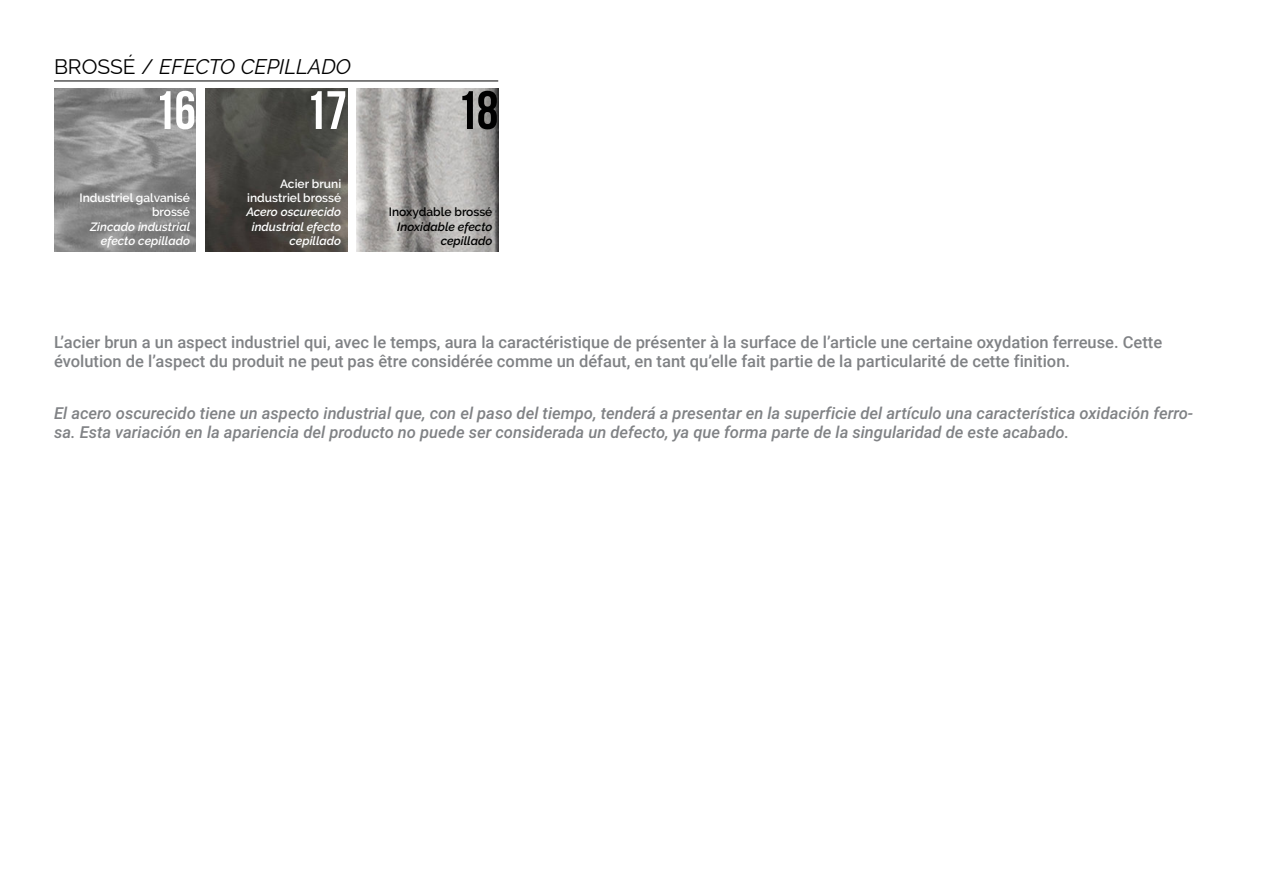
<style>
.page{position:relative;width:1263px;height:893px;background:#fff}
.page>*{position:absolute;margin:0;border:0;box-sizing:border-box;transform-origin:0 0}
.t1{font:700 54px "Bebas Neue";color:#fff}
.t2{font:700 54px "Bebas Neue";color:#000}
.t3{font:italic 21px "Raleway";color:#000}
.t4{font:italic 500 16.5px/19.8px "Roboto";color:#808285}
.t5{font:500 16.5px "Roboto";color:#808285}
.t6{font:italic 600 12px "Raleway";color:#fff}
.t7{font:600 12px/14.4px "Raleway";color:#fff;text-align:right}
.t8{font:italic 600 12px "Raleway";color:#000}
.t9{font:600 12px "Raleway";color:#000}
.s1{font-style:normal}
</style>
<div class="page">
<img style="left:54px;top:88px;width:142px;height:163px">
<img style="left:205px;top:88px;width:142px;height:163px">
<hr style="left:54px;top:81px;width:444px;height:1px;background:#000">
<img style="left:356px;top:88px;width:142px;height:163px">
<p class="t3" style="left:54px;top:54px;width:299px"><span class="s1">BROSSÉ /</span> EFECTO CEPILLADO</p>
<p class="t1" style="left:154px;top:81px;width:43px">16</p>
<p class="t1" style="left:305px;top:81px;width:43px">17</p>
<p class="t7" style="left:80px;top:190px;width:112px">Industriel galvanisé brossé</p>
<p class="t6" style="left:90px;top:220px;width:102px">Zincado industrial</p>
<p class="t6" style="left:101px;top:234px;width:91px">efecto cepillado</p>
<p class="t7" style="left:280px;top:176px;width:63px">Acier bruni</p>
<p class="t7" style="left:247px;top:190px;width:96px">industriel brossé</p>
<p class="t6" style="left:246px;top:205px;width:96px">Acero oscurecido</p>
<p class="t6" style="left:252px;top:220px;width:91px">industrial efecto</p>
<p class="t6" style="left:289px;top:234px;width:53px">cepillado</p>
<p class="t2" style="left:456px;top:81px;width:43px">18</p>
<p class="t9" style="left:389px;top:205px;width:105px">Inoxydable brossé</p>
<p class="t8" style="left:397px;top:220px;width:97px">Inoxidable efecto</p>
<p class="t8" style="left:441px;top:234px;width:53px">cepillado</p>
<p class="t5" style="left:54px;top:330px;width:1110px">L’acier brun a un aspect industriel qui, avec le temps, aura la caractéristique de présenter à la surface de l’article une certaine oxydation ferreuse. Cette</p>
<p class="t5" style="left:54px;top:350px;width:1018px">évolution de l’aspect du produit ne peut pas être considérée comme un défaut, en tant qu’elle fait partie de la particularité de cette finition.</p>
<p class="t4" style="left:54px;top:402px;width:1141px">El acero oscurecido tiene un aspecto industrial que, con el paso del tiempo, tenderá a presentar en la superficie del artículo una característica oxidación ferro&shy;sa. Esta variación en la apariencia del producto no puede ser considerada un defecto, ya que forma parte de la singularidad de este acabado.</p>
</div>
